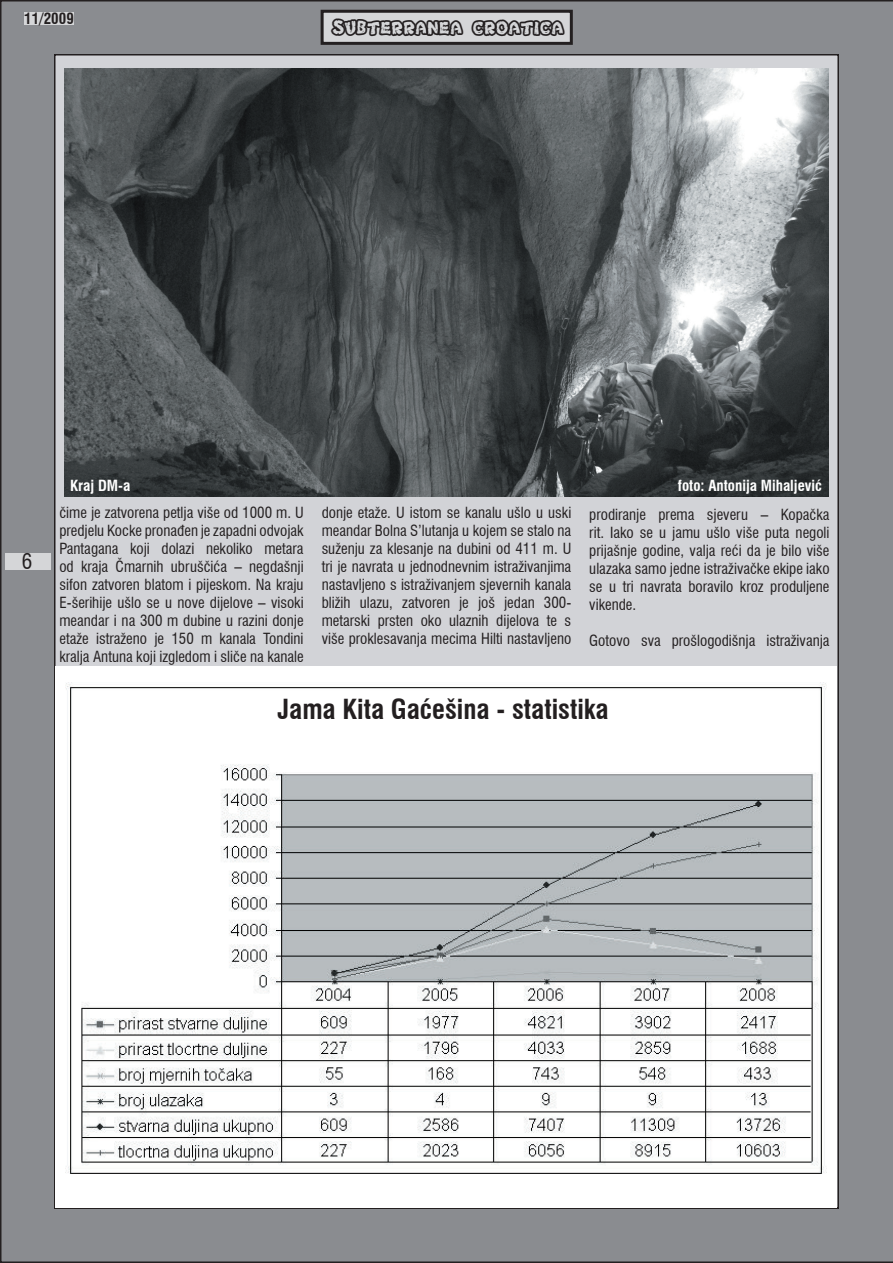
<style>
.page{position:relative;width:893px;height:1263px;background:#fff}
.page>*{position:absolute;margin:0;border:0;box-sizing:border-box;transform-origin:0 0}
.t1{font:700 condensed 27px "Swiss 721 BT";color:#231f20}
.t2{font:21px "Chlorinar";color:#231f20}
.t3{font:condensed 21px "Swiss 721 BT";color:#231f20}
.t4{font:condensed 15px/18px "Swiss 721 BT";color:#231f20;text-align:justify}
.t5{font:700 condensed 15px "Swiss 721 BT";color:#fff}
.t6{font:700 condensed 15px "Swiss 721 BT";color:#231f20}
</style>
<div class="page">
<div style="left:0;top:0;width:892px;height:1263px;background:#8a8c90"></div>
<div style="left:55px;top:55px;width:783px;height:1153px;background:#d2d3d7"></div>
<div style="left:322px;top:11px;width:249px;height:32px;background:#d5d6d8"></div>
<div style="left:321px;top:10px;width:252px;height:35px;border:3px solid #231f20"></div>
<div style="left:24px;top:13px;width:50px;height:12px;background:#d5d6d8"></div>
<div style="left:5px;top:553px;width:45px;height:17px;background:#d5d6d8"></div>
<svg style="left:892px;top:0;width:1px;height:1263px"></svg>
<img style="left:64px;top:68px;width:764px;height:429px">
<div style="left:56px;top:666px;width:781px;height:541px;background:#fff"></div>
<img style="left:65px;top:682px;width:762px;height:492px">
<div style="left:250px;top:699px;width:386px;height:57px;background:#fff"></div>
<p class="t6" style="left:24px;top:10px;width:51px">11/2009</p>
<h2 class="t2" style="left:331px;top:17px;width:233px">SUBTERRANEA CROATICA</h2>
<h2 class="t3" style="left:22px;top:549px;width:12px">6</h2>
<p class="t5" style="left:70px;top:477px;width:62px">Kraj DM-a</p>
<p class="t5" style="left:678px;top:477px;width:145px">foto: Antonija Mihaljević</p>
<p class="t4" style="left:59px;top:503px;width:246px">čime je zatvorena petlja više od 1000 m. U predjelu Kocke pronađen je zapadni odvojak Pantagana koji dolazi nekoliko metara od kraja Čmarnih ubruščića – negdašnji sifon zatvoren blatom i pijeskom. Na kraju E-šerihije ušlo se u nove dijelove – visoki meandar i na 300 m dubine u razini donje etaže istraženo je 150 m kanala Tondini kralja Antuna koji izgledom i sliče na kanale</p>
<p class="t4" style="left:322px;top:504px;width:251px">donje etaže. U istom se kanalu ušlo u uski meandar Bolna S’lutanja u kojem se stalo na suženju za klesanje na dubini od 411 m. U tri je navrata u jednodnevnim istraživanjima nastavljeno s istraživanjem sjevernih kanala bližih ulazu, zatvoren je još jedan 300- metarski prsten oko ulaznih dijelova te s više proklesavanja mecima Hilti nastavljeno</p>
<p class="t4" style="left:589px;top:505px;width:242px">prodiranje prema sjeveru – Kopačka rit. Iako se u jamu ušlo više puta negoli prijašnje godine, valja reći da je bilo više ulazaka samo jedne istraživačke ekipe iako se u tri navrata boravilo kroz produljene vikende.</p>
<p class="t4" style="left:589px;top:631px;width:242px">Gotovo sva prošlogodišnja istraživanja</p>
<p class="t1" style="left:277px;top:693px;width:333px">Jama Kita Gaćešina - statistika</p>
</div>
